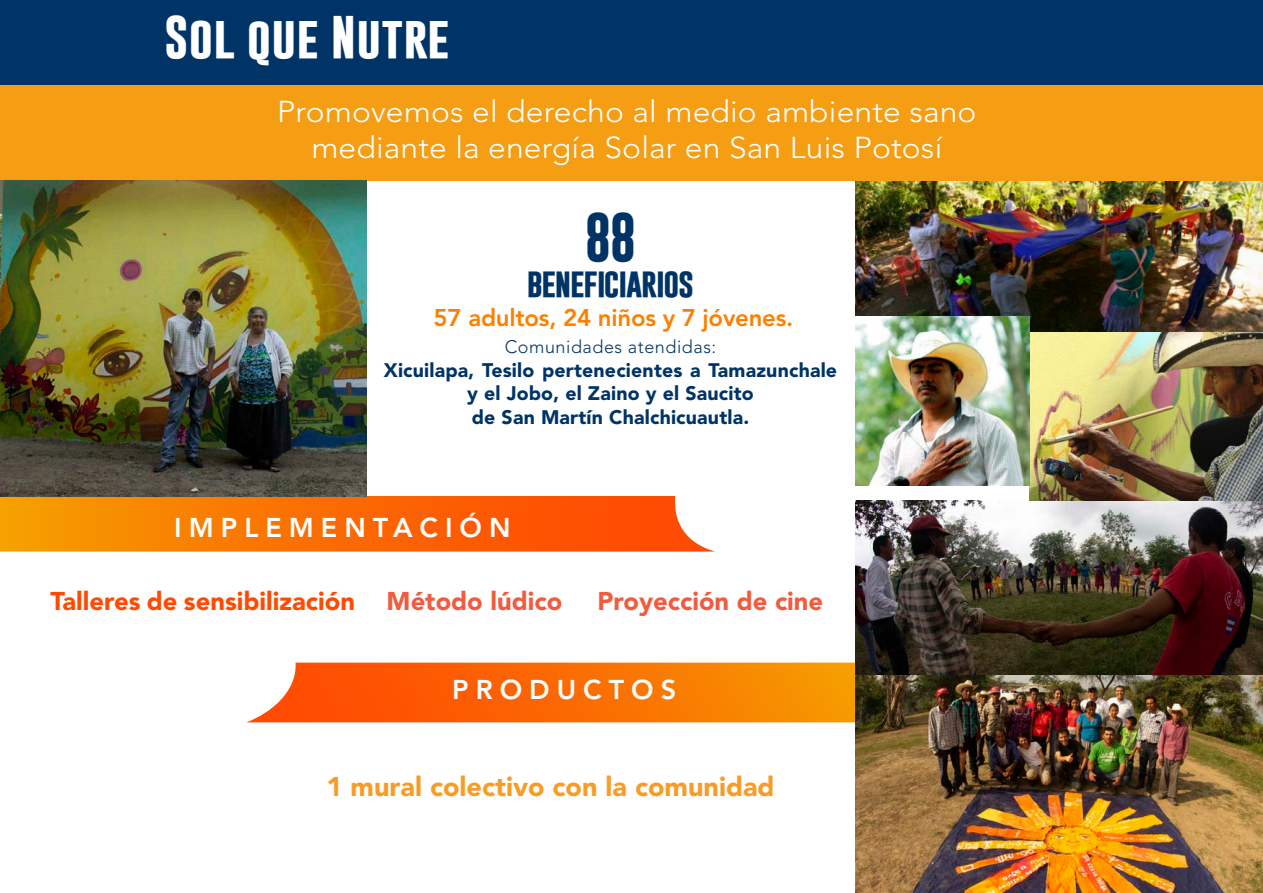
<style>
.page{position:relative;width:1263px;height:893px;background:#fff}
.page>*{position:absolute;margin:0;border:0;box-sizing:border-box;transform-origin:0 0}
.t1{font:700 49.5px "Gobold";color:#003466}
.t2{font:700 43.5px "Gobold";letter-spacing:.005em;color:#fff;scale:1.06 1}
.t3{font:300 30px "Avenir LT Std";letter-spacing:.005em;color:#fff;scale:1.06 1}
.t4{font:700 30px "Gobold";letter-spacing:-.04em;color:#003466}
.t5{font:900 27px "Avenir LT Std";color:#f89c28}
.t6{font:800 27px "Avenir LT Std";letter-spacing:.26em;color:#fff}
.t7{font:900 25.5px "Avenir LT Std";color:#f05c40}
.t8{font:900 25.5px "Avenir LT Std";color:#ff4a03}
.t9{font:800 24px "Avenir LT Std";letter-spacing:-.01em;color:#fe7e01}
.t10{font:900 19.5px/23.4px "Avenir LT Std";letter-spacing:.01em;color:#003466;text-align:center}
.t11{font:300 18px "Avenir LT Std";letter-spacing:.03em;color:#003466}
</style>
<div class="page">
<img style="left:855px;top:501px;width:408px;height:392px">
<img style="left:1030px;top:331px;width:233px;height:170px">
<img style="left:855px;top:181px;width:407px;height:150px">
<div style="left:0;top:0;width:1262px;height:85px;background:#003466"></div>
<div style="left:0;top:85px;width:1262px;height:96px;background:#f59d13"></div>
<svg style="left:0;top:496px;width:715px;height:56px;background:#f9740e"></svg>
<svg style="left:247px;top:663px;width:608px;height:59px;background:#fb7611"></svg>
<img style="left:855px;top:316px;width:175px;height:170px">
<img style="left:0;top:180px;width:367px;height:316px">
<p class="t2" style="left:164px;top:9px;width:271px">Sol que Nutre</p>
<p class="t3" style="left:277px;top:94px;width:661px">Promovemos el derecho al medio ambiente sano</p>
<p class="t3" style="left:311px;top:130px;width:597px">mediante la energía Solar en San Luis Potosí</p>
<p class="t1" style="left:584px;top:205px;width:54px">88</p>
<p class="t4" style="left:527px;top:263px;width:169px">beneficiarios</p>
<p class="t9" style="left:434px;top:303px;width:361px">57 adultos, 24 niños y 7 jóvenes.</p>
<p class="t11" style="left:505px;top:336px;width:213px">Comunidades atendidas:</p>
<p class="t10" style="left:384px;top:358px;width:455px">Xicuilapa, Tesilo pertenecientes a Tamazunchale y el Jobo, el Zaino y el Saucito</p>
<p class="t10" style="left:472px;top:405px;width:279px">de San Martín Chalchicuautla.</p>
<p class="t6" style="left:174px;top:512px;width:338px">IMPLEMENTACIÓN</p>
<p class="t8" style="left:50px;top:585px;width:306px">Talleres de sensibilización</p>
<p class="t7" style="left:387px;top:585px;width:177px">Método lúdico</p>
<p class="t7" style="left:597px;top:585px;width:227px">Proyección de cine</p>
<p class="t6" style="left:452px;top:674px;width:226px">PRODUCTOS</p>
<p class="t5" style="left:327px;top:770px;width:449px">1 mural colectivo con la comunidad</p>
</div>
